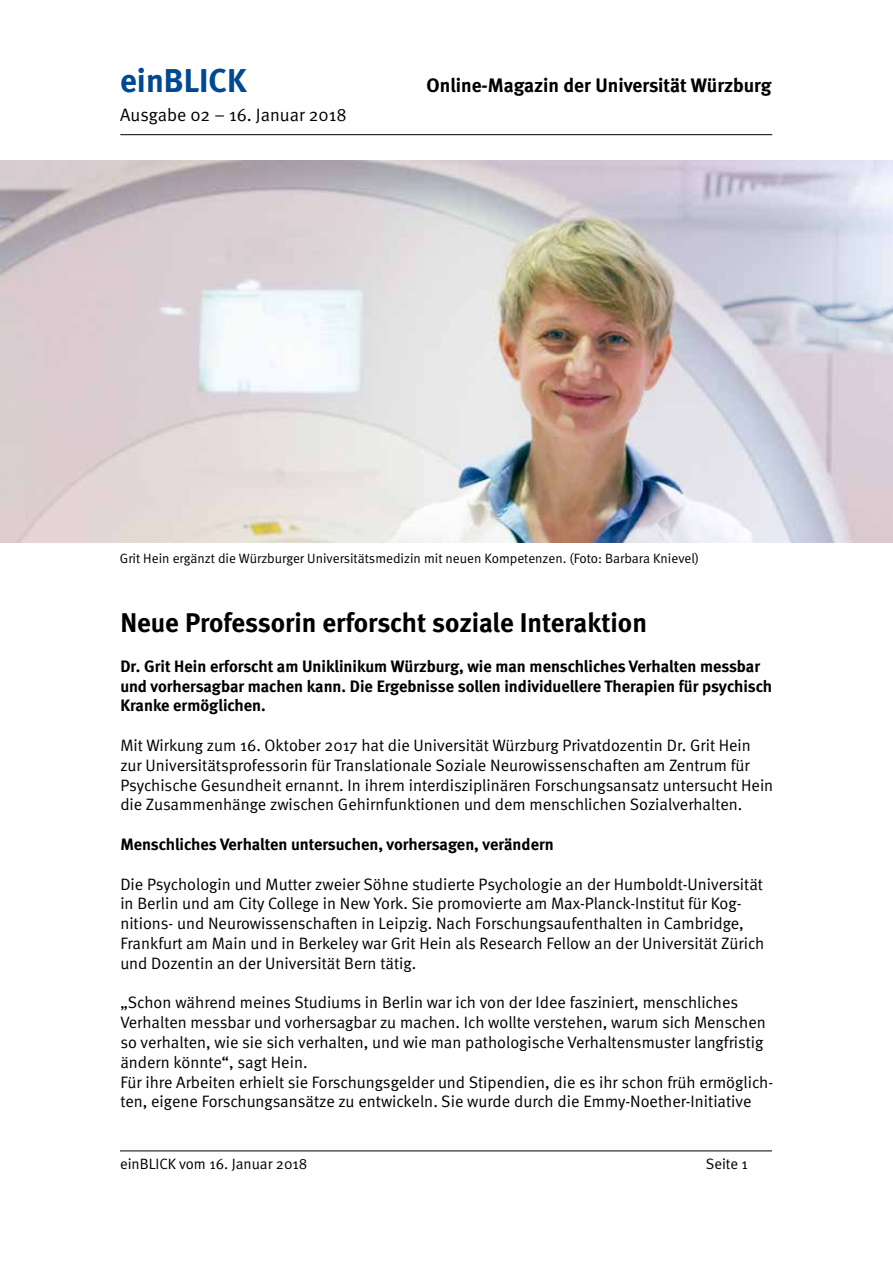
<style>
.page{position:relative;width:893px;height:1263px;background:#fff}
.page>*{position:absolute;margin:0;border:0;box-sizing:border-box;transform-origin:0 0}
.t1{font:700 33px "Meta";color:#004990}
.t2{font:700 27px "Meta";color:#000}
.t3{font:700 19.5px "Meta";color:#000}
.t4{font:18px "Meta Normal";color:#000}
.t5{font:16.5px/19.8px "Meta Normal";color:#000}
.t6{font:700 16.5px/19.8px "Meta";color:#000}
.t7{font:15px "Meta Normal";color:#000}
.t8{font:13.5px "Meta Normal";color:#000}
</style>
<div class="page">
<hr style="left:120px;top:134px;width:652px;height:1px;background:#000">
<hr style="left:120px;top:1150px;width:652px;height:1px;background:#000">
<img style="left:0;top:161px;width:893px;height:382px">
<h1 class="t1" style="left:120px;top:61px;width:128px">einBLICK</h1>
<p class="t3" style="left:427px;top:74px;width:346px">Online-Magazin der Universität Würzburg</p>
<p class="t4" style="left:120px;top:105px;width:228px">Ausgabe 02 – 16. Januar 2018</p>
<p class="t8" style="left:120px;top:550px;width:581px">Grit Hein ergänzt die Würzburger Universitätsmedizin mit neuen Kompetenzen. (Foto: Barbara Knievel)</p>
<h2 class="t2" style="left:120px;top:607px;width:528px">Neue Professorin erforscht soziale Interaktion</h2>
<p class="t6" style="left:120px;top:656px;width:653px">Dr. Grit Hein erforscht am Uniklinikum Würzburg, wie man menschliches Verhalten messbar und vorhersagbar machen kann. Die Ergebnisse sollen individuellere Therapien für psychisch<br>Kranke ermöglichen.</p>
<p class="t5" style="left:120px;top:735px;width:654px">Mit Wirkung zum 16. Oktober 2017 hat die Universität Würzburg Privatdozentin Dr. Grit Hein zur Universitätsprofessorin für Translationale Soziale Neurowissenschaften am Zentrum für Psychische Gesundheit ernannt. In ihrem interdisziplinären Forschungsansatz untersucht Hein die Zusammenhänge zwischen Gehirnfunktionen und dem menschlichen Sozialverhalten.</p>
<p class="t6" style="left:120px;top:834px;width:435px">Menschliches Verhalten untersuchen, vorhersagen, verändern</p>
<p class="t5" style="left:120px;top:874px;width:645px">Die Psychologin und Mutter zweier Söhne studierte Psychologie an der Humboldt-Universität in Berlin und am City College in New York. Sie promovierte am Max-Planck-Institut für Kog&shy;nitions- und Neurowissenschaften in Leipzig. Nach Forschungsaufenthalten in Cambridge, Frankfurt am Main und in Berkeley war Grit Hein als Research Fellow an der Universität Zürich und Dozentin an der Universität Bern tätig.</p>
<p class="t5" style="left:120px;top:992px;width:654px">„Schon während meines Studiums in Berlin war ich von der Idee fasziniert, menschliches Verhalten messbar und vorhersagbar zu machen. Ich wollte verstehen, warum sich Menschen so verhalten, wie sie sich verhalten, und wie man pathologische Verhaltensmuster langfristig ändern könnte“, sagt Hein.<br>Für ihre Arbeiten erhielt sie Forschungsgelder und Stipendien, die es ihr schon früh ermöglich&shy;ten, eigene Forschungsansätze zu entwickeln. Sie wurde durch die Emmy-Noether-Initiative</p>
<p class="t7" style="left:120px;top:1155px;width:189px">einBLICK vom 16. Januar 2018</p>
<p class="t7" style="left:706px;top:1155px;width:44px">Seite 1</p>
</div>
